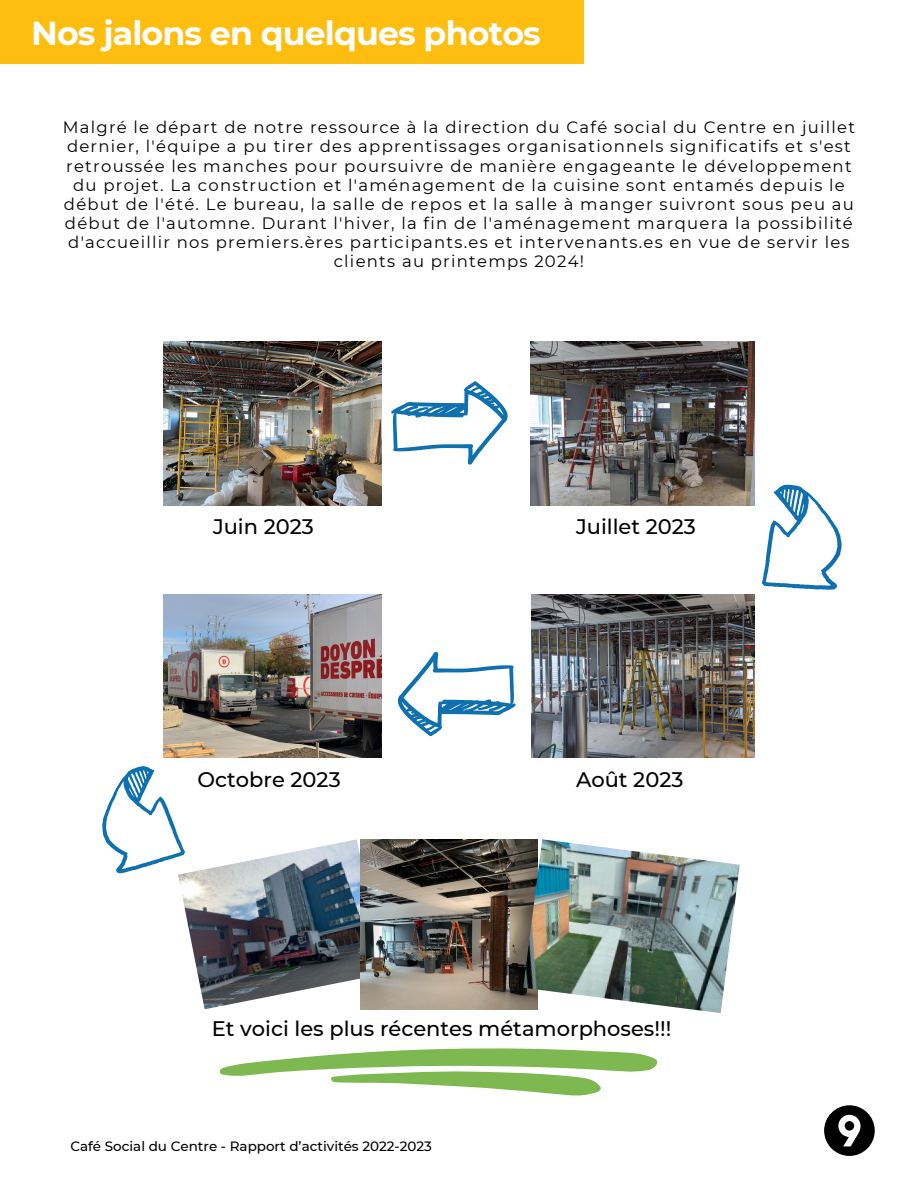
<style>
.page{position:relative;width:918px;height:1188px;background:#fff}
.page>*{position:absolute;margin:0;border:0;box-sizing:border-box;transform-origin:0 0}
.t1{font:700 33.15px "Montserrat";letter-spacing:-.025em;color:#fff}
.t2{font:500 21px "Montserrat";color:#000}
.t3{font:16.5px/19.2px "Montserrat";letter-spacing:.075em;color:#000;text-align:center}
.t4{font:500 13.5px "Montserrat";color:#000}
</style>
<div class="page">
<div style="left:0;top:0;width:584px;height:64px;background:#febe10"></div>
<img style="left:163px;top:341px;width:218px;height:164px">
<img style="left:530px;top:341px;width:224px;height:164px">
<svg style="left:391px;top:381px;width:117px;height:84px"></svg>
<img style="left:531px;top:594px;width:223px;height:164px">
<img style="left:163px;top:594px;width:219px;height:164px">
<svg style="left:397px;top:652px;width:119px;height:84px"></svg>
<svg style="left:102px;top:766px;width:77px;height:108px"></svg>
<img style="left:178px;top:839px;width:183px;height:170px">
<img style="left:361px;top:839px;width:162px;height:170px">
<img style="left:523px;top:839px;width:217px;height:174px">
<svg style="left:721px;top:474px;width:121px;height:149px"></svg>
<svg style="left:219px;top:1048px;width:439px;height:48px"></svg>
<svg style="left:824px;top:1105px;width:51px;height:51px"></svg>
<p class="t1" style="left:31px;top:13px;width:511px">Nos jalons en quelques photos</p>
<p class="t3" style="left:63px;top:118px;width:794px">Malgré le départ de notre ressource à la direction du Café social du Centre en juillet dernier, l'équipe a pu tirer des apprentissages organisationnels significatifs et s'est retroussée les manches pour poursuivre de manière engageante le développement du projet. La construction et l'aménagement de la cuisine sont entamés depuis le début de l'été. Le bureau, la salle de repos et la salle à manger suivront sous peu au début de l'automne. Durant l'hiver, la fin de l'aménagement marquera la possibilité d'accueillir nos premiers.ères participants.es et intervenants.es en vue de servir les clients au printemps 2024!</p>
<p class="t2" style="left:213px;top:514px;width:102px">Juin 2023</p>
<p class="t2" style="left:576px;top:514px;width:121px">Juillet 2023</p>
<p class="t2" style="left:198px;top:767px;width:145px">Octobre 2023</p>
<p class="t2" style="left:576px;top:767px;width:109px">Août 2023</p>
<p class="t2" style="left:212px;top:1015px;width:461px">Et voici les plus récentes métamorphoses!!!</p>
<p class="t4" style="left:70px;top:1138px;width:363px">Café Social du Centre - Rapport d’activités 2022-2023</p>
</div>
